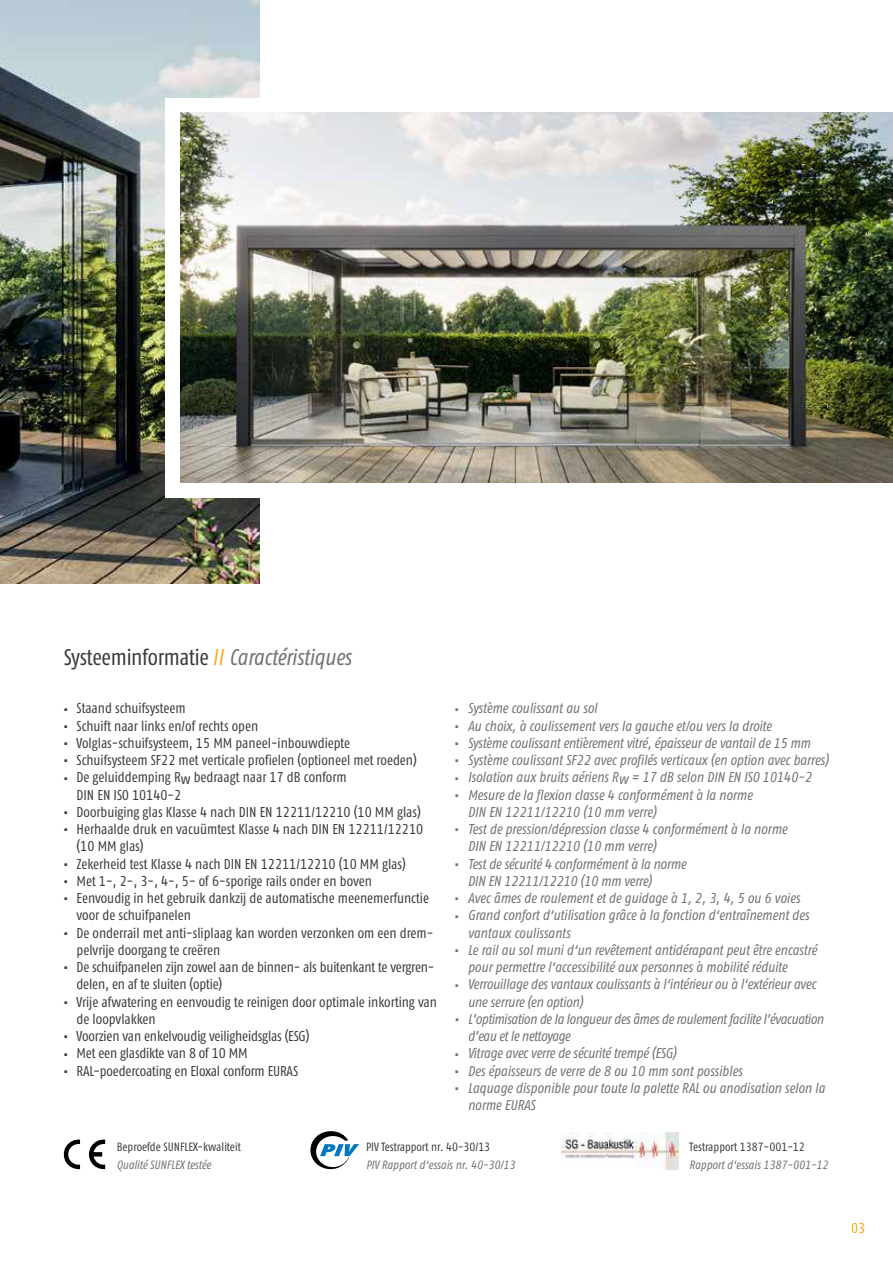
<style>
.page{position:relative;width:893px;height:1263px;background:#fff}
.page>*{position:absolute;margin:0;border:0;box-sizing:border-box;transform-origin:0 0}
.t1{font:22.5px "Fago Co Regular Tf";letter-spacing:-.015em;color:#3a3c3c}
.t2{font:italic 14.25px/17.2px "Fago Co Regular Tf";letter-spacing:-.005em;color:#757374}
.t3{font:14.25px/17.2px "Fago Co Regular Tf";letter-spacing:-.005em;color:#3a3c3c}
.t4{font:14.25px "Fago Co Regular Tf";color:#faa61a}
.t5{font:italic 12px "Fago Co Regular Tf";color:#757374}
.t6{font:12px "Fago Co Regular Tf";color:#3a3c3c}
.s1{color:#faa61a}
.s2{font-style:italic;color:#757374}
</style>
<div class="page">
<svg style="left:64px;top:1139px;width:16px;height:30px"></svg>
<svg style="left:89px;top:1139px;width:16px;height:30px"></svg>
<img style="left:562px;top:1132px;width:116px;height:37px">
<svg style="left:310px;top:1131px;width:49px;height:38px"></svg>
<img style="left:0;top:0;width:259px;height:584px">
<div style="left:166px;top:98px;width:727px;height:399px;background:#fff"></div>
<img style="left:181px;top:113px;width:712px;height:370px">
<h1 class="t1" style="left:64px;top:644px;width:289px">Systeeminformatie <span class="s1">//</span> <span class="s2">Caractéristiques</span></h1>
<p class="t3" style="left:64px;top:700px;width:123px">▪ Staand schuifsysteem</p>
<p class="t3" style="left:64px;top:717px;width:196px">▪ Schuift naar links en/of rechts open</p>
<p class="t3" style="left:64px;top:734px;width:288px">▪ Volglas-schuifsysteem, 15 MM paneel-inbouwdiepte</p>
<p class="t3" style="left:64px;top:751px;width:355px">▪ Schuifsysteem SF22 met verticale profielen (optioneel met roeden)</p>
<p class="t3" style="left:77px;top:769px;width:272px;text-indent:-13px">▪ De geluiddemping Rw bedraagt naar 17 dB conform<br>DIN EN ISO 10140-2</p>
<p class="t3" style="left:64px;top:803px;width:359px">▪ Doorbuiging glas Klasse 4 nach DIN EN 12211/12210 (10 MM glas)</p>
<p class="t3" style="left:77px;top:820px;width:348px;text-indent:-13px">▪ Herhaalde druk en vacuümtest Klasse 4 nach DIN EN 12211/12210 (10 MM glas)</p>
<p class="t3" style="left:64px;top:855px;width:344px">▪ Zekerheid test Klasse 4 nach DIN EN 12211/12210 (10 MM glas)</p>
<p class="t3" style="left:64px;top:872px;width:310px">▪ Met 1-, 2-, 3-, 4-, 5- of 6-sporige rails onder en boven</p>
<p class="t3" style="left:77px;top:889px;width:354px;text-indent:-13px">▪ Eenvoudig in het gebruik dankzij de automatische meenemerfunctie voor de schuifpanelen</p>
<p class="t3" style="left:77px;top:924px;width:358px;text-indent:-13px">▪ De onderrail met anti-sliplaag kan worden verzonken om een drem&shy;pelvrije doorgang te creëren</p>
<p class="t3" style="left:77px;top:958px;width:359px;text-indent:-13px">▪ De schuifpanelen zijn zowel aan de binnen- als buitenkant te vergren&shy;delen, en af te sluiten (optie)</p>
<p class="t3" style="left:77px;top:993px;width:362px;text-indent:-13px">▪ Vrije afwatering en eenvoudig te reinigen door optimale inkorting van de loopvlakken</p>
<p class="t3" style="left:64px;top:1027px;width:247px">▪ Voorzien van enkelvoudig veiligheidsglas (ESG)</p>
<p class="t3" style="left:64px;top:1045px;width:185px">▪ Met een glasdikte van 8 of 10 MM</p>
<p class="t3" style="left:64px;top:1062px;width:236px">▪ RAL-poedercoating en Eloxal conform EURAS</p>
<p class="t2" style="left:455px;top:700px;width:144px">▪ Système coulissant au sol</p>
<p class="t2" style="left:455px;top:717px;width:318px">▪ Au choix, à coulissement vers la gauche et/ou vers la droite</p>
<p class="t2" style="left:455px;top:734px;width:357px">▪ Système coulissant entièrement vitré, épaisseur de vantail de 15 mm</p>
<p class="t2" style="left:455px;top:751px;width:375px">▪ Système coulissant SF22 avec profilés verticaux (en option avec barres)</p>
<p class="t2" style="left:455px;top:769px;width:358px">▪ Isolation aux bruits aériens Rw = 17 dB selon DIN EN ISO 10140-2</p>
<p class="t2" style="left:468px;top:786px;width:286px;text-indent:-13px">▪ Mesure de la flexion classe 4 conformément à la norme<br>DIN EN 12211/12210 (10 mm verre)</p>
<p class="t2" style="left:468px;top:820px;width:321px;text-indent:-13px">▪ Test de pression/dépression classe 4 conformément à la norme<br>DIN EN 12211/12210 (10 mm verre)</p>
<p class="t2" style="left:468px;top:855px;width:220px;text-indent:-13px">▪ Test de sécurité 4 conformément à la norme<br>DIN EN 12211/12210 (10 mm verre)</p>
<p class="t2" style="left:455px;top:889px;width:346px">▪ Avec âmes de roulement et de guidage à 1, 2, 3, 4, 5 ou 6 voies</p>
<p class="t2" style="left:468px;top:907px;width:343px;text-indent:-13px">▪ Grand confort d‘utilisation grâce à la fonction d‘entraînement des vantaux coulissants</p>
<p class="t2" style="left:468px;top:941px;width:351px;text-indent:-13px">▪ Le rail au sol muni d‘un revêtement antidérapant peut être encastré pour permettre l‘accessibilité aux personnes à mobilité réduite</p>
<p class="t2" style="left:468px;top:976px;width:350px;text-indent:-13px">▪ Verrouillage des vantaux coulissants à l‘intérieur ou à l‘extérieur avec une serrure (en option)</p>
<p class="t2" style="left:468px;top:1010px;width:357px;text-indent:-13px">▪ L’optimisation de la longueur des âmes de roulement facilite l’évacuation d’eau et le nettoyage</p>
<p class="t2" style="left:455px;top:1045px;width:223px">▪ Vitrage avec verre de sécurité trempé (ESG)</p>
<p class="t2" style="left:455px;top:1062px;width:289px">▪ Des épaisseurs de verre de 8 ou 10 mm sont possibles</p>
<p class="t2" style="left:468px;top:1079px;width:359px;text-indent:-13px">▪ Laquage disponible pour toute la palette RAL ou anodisation selon la norme EURAS</p>
<p class="t6" style="left:117px;top:1140px;width:126px">Beproefde SUNFLEX-kwaliteit</p>
<p class="t5" style="left:117px;top:1158px;width:96px">Qualité SUNFLEX testée</p>
<p class="t6" style="left:366px;top:1140px;width:126px">PIV Testrapport nr. 40-30/13</p>
<p class="t5" style="left:366px;top:1158px;width:151px">PIV Rapport d‘essais nr. 40-30/13</p>
<p class="t6" style="left:689px;top:1140px;width:117px">Testrapport 1387-001-12</p>
<p class="t5" style="left:689px;top:1158px;width:140px">Rapport d‘essais 1387-001-12</p>
<p class="t4" style="left:851px;top:1220px;width:16px">03</p>
</div>
